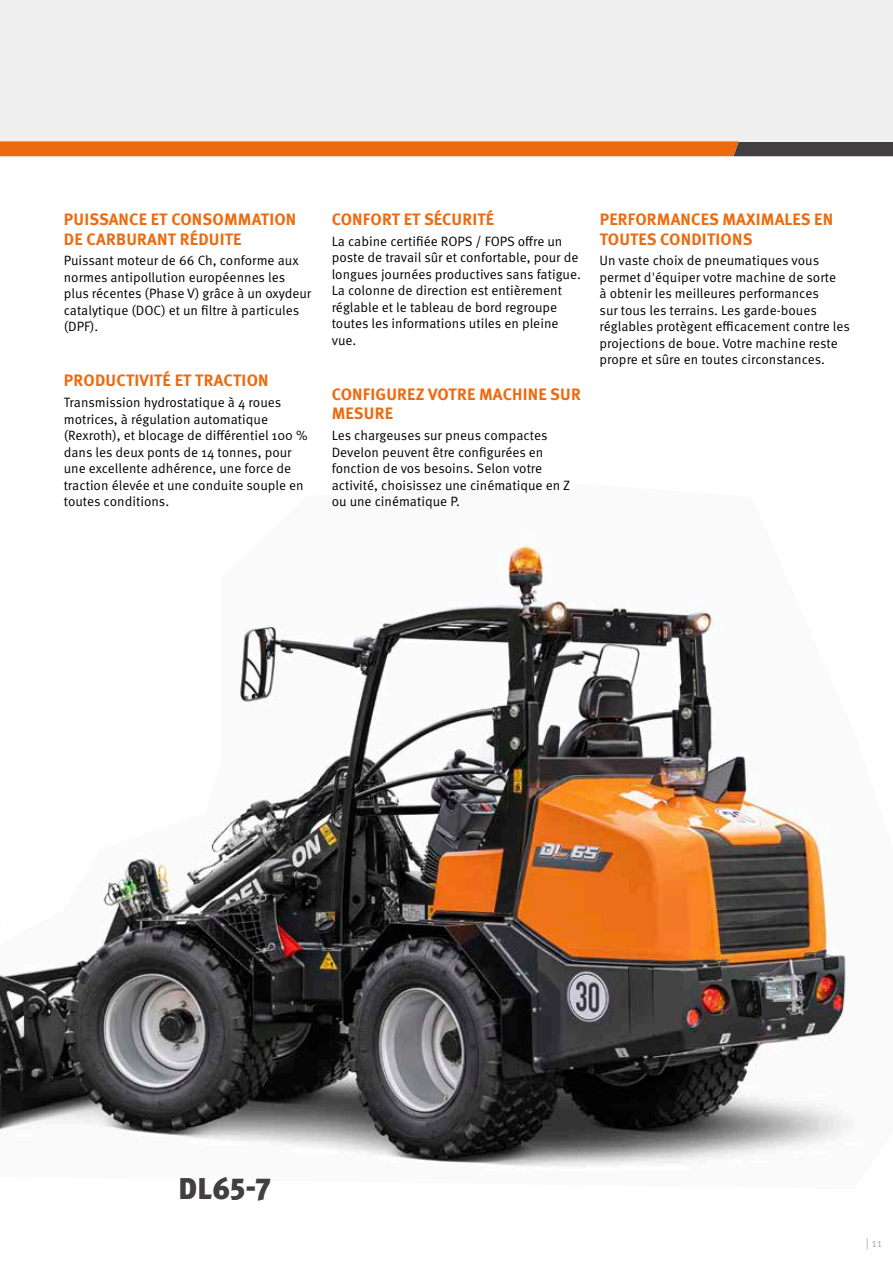
<style>
.page{position:relative;width:893px;height:1263px;background:#fff}
.page>*{position:absolute;margin:0;border:0;box-sizing:border-box;transform-origin:0 0}
.t1{font:900 30px "Meta Pro";color:#423f41}
.t2{font:700 16.5px/19.5px "Meta Pro";letter-spacing:.01em;color:#ed6a0f}
.t3{font:13.5px/16.5px "Meta Pro Norm";color:#000}
.t4{font:12px "Meta Pro Norm";color:#b2b2b2}
</style>
<div class="page">
<div style="left:0;top:0;width:893px;height:141px;background:#efefef"></div>
<svg style="left:0;top:141px;width:893px;height:15px;background:#d0671e"></svg>
<img style="left:0;top:540px;width:849px;height:627px">
<p class="t2" style="left:64px;top:209px;width:234px">PUISSANCE ET CONSOMMATION<br>DE CARBURANT RÉDUITE</p>
<p class="t3" style="left:64px;top:251px;width:249px">Puissant moteur de 66 Ch, conforme aux normes antipollution européennes les plus récentes (Phase V) grâce à un oxydeur catalytique (DOC) et un filtre à particules (DPF).</p>
<p class="t2" style="left:64px;top:370px;width:206px">PRODUCTIVITÉ ET TRACTION</p>
<p class="t3" style="left:64px;top:393px;width:246px">Transmission hydrostatique à 4 roues motrices, à régulation automatique (Rexroth), et blocage de différentiel 100 % dans les deux ponts de 14 tonnes, pour une excellente adhérence, une force de traction élevée et une conduite souple en toutes conditions.</p>
<p class="t2" style="left:332px;top:209px;width:164px">CONFORT ET SÉCURITÉ</p>
<p class="t3" style="left:332px;top:232px;width:251px">La cabine certifiée ROPS / FOPS offre un poste de travail sûr et confortable, pour de longues journées productives sans fatigue.<br>La colonne de direction est entièrement réglable et le tableau de bord regroupe toutes les informations utiles en pleine vue.</p>
<p class="t2" style="left:332px;top:383px;width:251px">CONFIGUREZ VOTRE MACHINE SUR<br>MESURE</p>
<p class="t3" style="left:332px;top:426px;width:240px">Les chargeuses sur pneus compactes Develon peuvent être configurées en fonction de vos besoins. Selon votre activité, choisissez une cinématique en Z ou une cinématique P.</p>
<p class="t2" style="left:600px;top:209px;width:235px">PERFORMANCES MAXIMALES EN<br>TOUTES CONDITIONS</p>
<p class="t3" style="left:600px;top:251px;width:252px">Un vaste choix de pneumatiques vous permet d'équiper votre machine de sorte<br>à obtenir les meilleures performances<br>sur tous les terrains. Les garde-boues réglables protègent efficacement contre les projections de boue. Votre machine reste propre et sûre en toutes circonstances.</p>
<h1 class="t1" style="left:179px;top:1165px;width:94px">DL65-7</h1>
<p class="t4" style="left:866px;top:1233px;width:18px">| 11</p>
</div>
